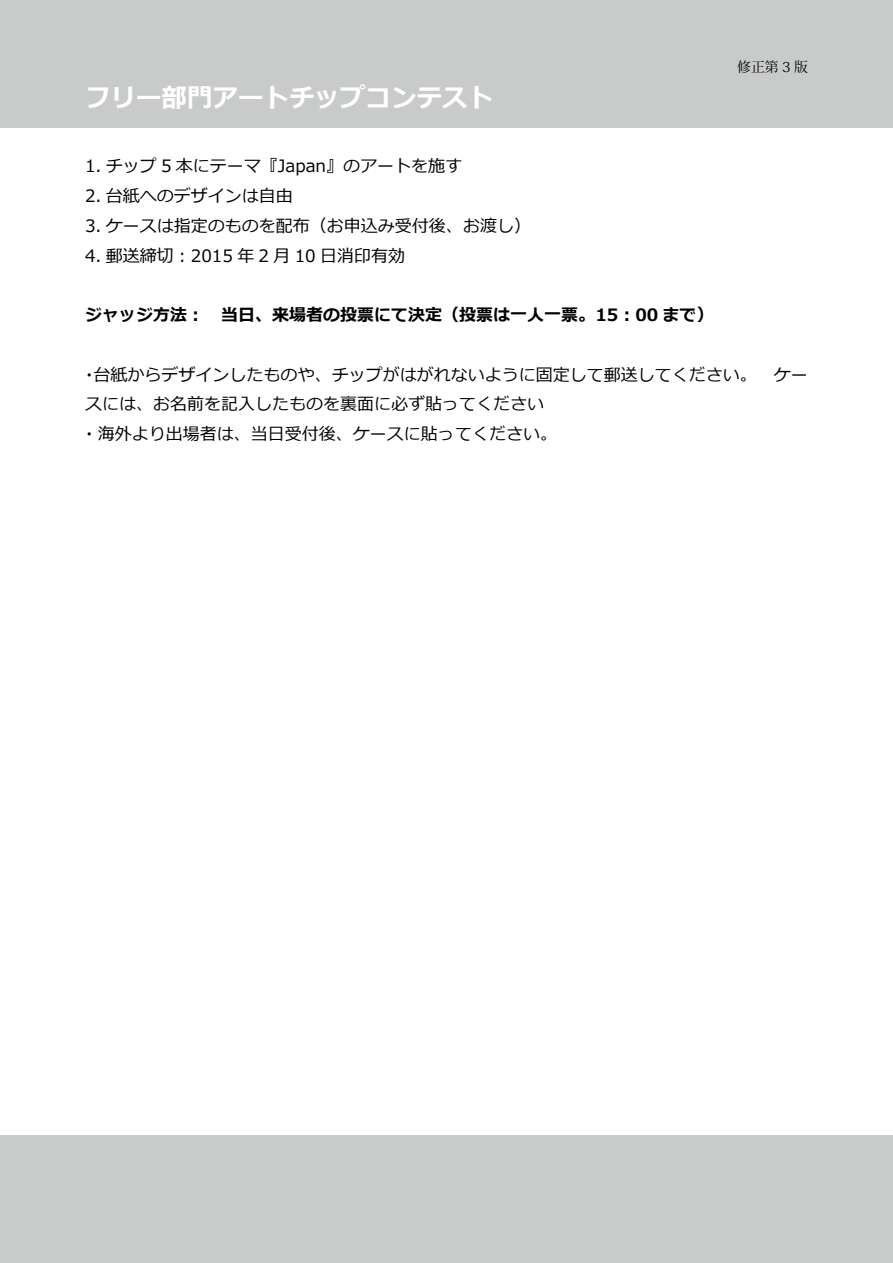
<style>
.page{position:relative;width:893px;height:1263px;background:#fff}
.page>*{position:absolute;margin:0;border:0;box-sizing:border-box;transform-origin:0 0}
.t1{font:700 25.5px "Meiryo";color:#fff}
.t2{font:16.95px/29.7px "Meiryo";color:#000}
.t3{font:700 16.95px "Meiryo";color:#000}
.t4{font:13.8px "Koz Min Pr 6 N";color:#000}
</style>
<div class="page">
<div style="left:0;top:0;width:893px;height:128px;background:#c9caca"></div>
<div style="left:0;top:1135px;width:893px;height:128px;background:#c9caca"></div>
<h1 class="t1" style="left:85px;top:80px;width:410px">フリー部門アートチップコンテスト</h1>
<p class="t2" style="left:85px;top:152px;width:379px">1. チップ 5 本にテーマ『Japan』のアートを施す</p>
<p class="t2" style="left:85px;top:182px;width:209px">2. 台紙へのデザインは自由</p>
<p class="t2" style="left:85px;top:212px;width:447px">3. ケースは指定のものを配布（お申込み受付後、お渡し）</p>
<p class="t2" style="left:85px;top:241px;width:322px">4. 郵送締切：2015 年 2 月 10 日消印有効</p>
<p class="t3" style="left:85px;top:303px;width:630px">ジャッジ方法：　当日、来場者の投票にて決定（投票は一人一票。15：00 まで）</p>
<p class="t4" style="left:737px;top:59px;width:72px">修正第 3 版</p>
<p class="t2" style="left:81px;top:360px;width:729px">・台紙からデザインしたものや、チップがはがれないように固定して郵送してください。　ケースには、お名前を記入したものを裏面に必ず貼ってください<br>・海外より出場者は、当日受付後、ケースに貼ってください。</p>
</div>
